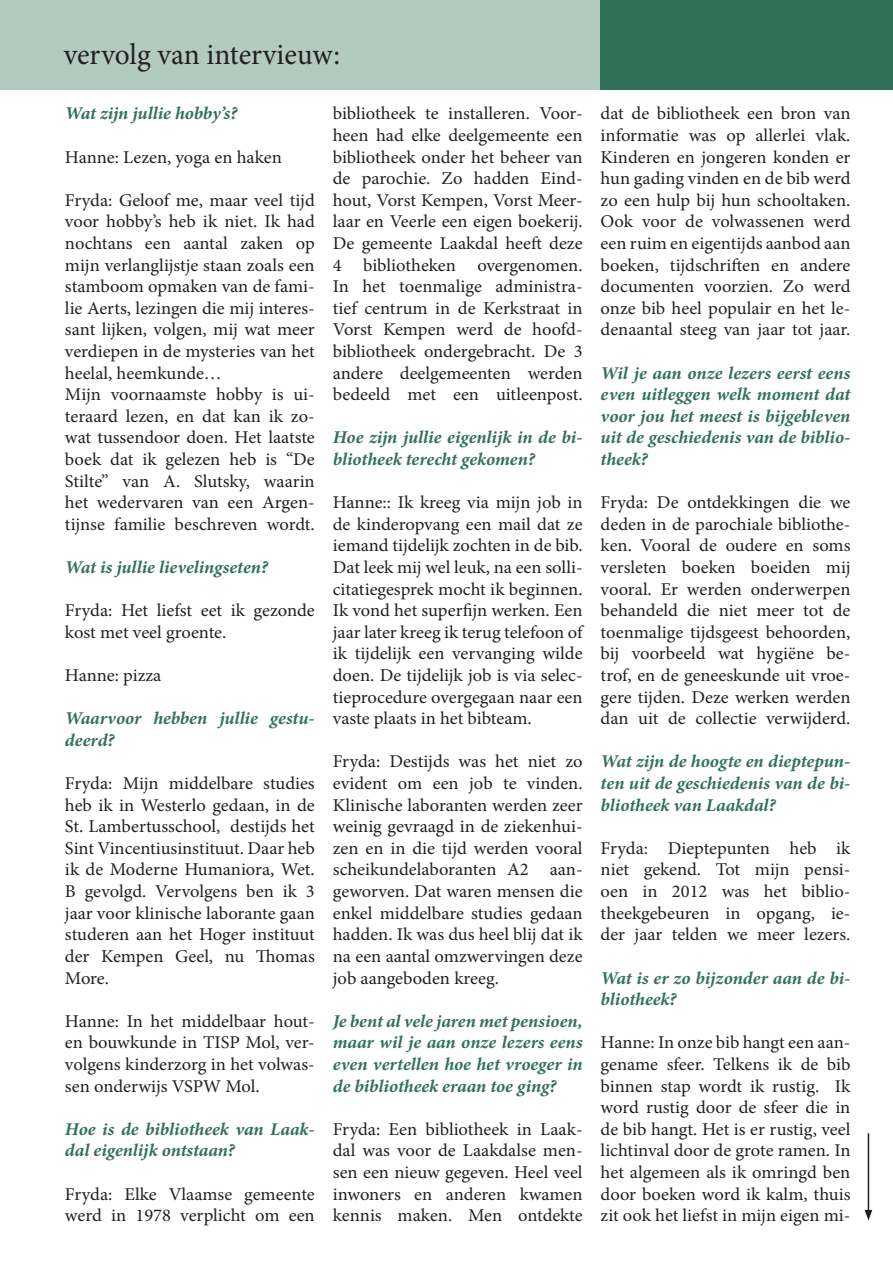
<style>
.page{position:relative;width:893px;height:1263px;background:#fff}
.page>*{position:absolute;margin:0;border:0;box-sizing:border-box;transform-origin:0 0}
.t1{font:30px "Minion Pro";color:#231f20}
.t2{font:18px/21.6px "Minion Pro";color:#231f20;text-align:justify}
.t3{font:italic 700 18px/21.6px "Minion Pro";letter-spacing:-.005em;color:#327159}
</style>
<div class="page">
<hr style="left:868px;top:1133px;width:1px;height:79px;background:#231f20">
<svg style="left:865px;top:1210px;width:7px;height:10px"></svg>
<div style="left:0;top:0;width:600px;height:89px;background:#b3cac0"></div>
<div style="left:600px;top:0;width:293px;height:89px;background:#327159"></div>
<h1 class="t1" style="left:64px;top:35px;width:278px">vervolg van intervieuw:</h1>
<p class="t3" style="left:65px;top:103px;width:174px">Wat zijn jullie hobby’s?</p>
<p class="t2" style="left:65px;top:146px;width:218px">Hanne: Lezen, yoga en haken</p>
<p class="t2" style="left:65px;top:189px;width:251px;text-align:left">Fryda: Geloof me, maar veel tijd voor hobby’s heb ik niet. Ik had nochtans een aantal zaken op mijn verlanglijstje staan zoals een stamboom opmaken van de fami&shy;lie Aerts, lezingen die mij interes&shy;sant lijken, volgen, mij wat meer verdiepen in de mysteries van het heelal, heemkunde…<br>Mijn voornaamste hobby is ui&shy;teraard lezen, en dat kan ik zo&shy;wat tussendoor doen. Het laatste boek dat ik gelezen heb is “De<br>Stilte” van A. Slutsky, waarin het wedervaren van een Argen&shy;tijnse familie beschreven wordt.</p>
<p class="t3" style="left:65px;top:556px;width:205px">Wat is jullie lievelingseten?</p>
<p class="t2" style="left:65px;top:600px;width:251px">Fryda: Het liefst eet ik gezonde kost met veel groente.</p>
<p class="t2" style="left:65px;top:665px;width:98px">Hanne: pizza</p>
<p class="t3" style="left:65px;top:707px;width:251px">Waarvoor hebben jullie gestu&shy;deerd?</p>
<p class="t2" style="left:65px;top:773px;width:251px">Fryda: Mijn middelbare studies heb ik in Westerlo gedaan, in de St. Lambertusschool, destijds het Sint Vincentiusinstituut. Daar heb ik de Moderne Humaniora, Wet.<br>B gevolgd. Vervolgens ben ik 3 jaar voor klinische laborante gaan studeren aan het Hoger instituut der Kempen Geel, nu Thomas More.</p>
<p class="t2" style="left:65px;top:1010px;width:251px">Hanne: In het middelbaar hout&shy;en bouwkunde in TISP Mol, ver&shy;volgens kinderzorg in het volwas&shy;sen onderwijs VSPW Mol.</p>
<p class="t3" style="left:65px;top:1118px;width:251px">Hoe is de bibliotheek van Laak&shy;dal eigenlijk ontstaan?</p>
<p class="t2" style="left:65px;top:1183px;width:251px">Fryda: Elke Vlaamse gemeente werd in 1978 verplicht om een</p>
<p class="t2" style="left:333px;top:103px;width:251px">bibliotheek te installeren. Voor&shy;heen had elke deelgemeente een bibliotheek onder het beheer van de parochie. Zo hadden Eind&shy;hout, Vorst Kempen, Vorst Meer&shy;laar en Veerle een eigen boekerij.<br>De gemeente Laakdal heeft deze 4 bibliotheken overgenomen.<br>In het toenmalige administra&shy;tief centrum in de Kerkstraat in Vorst Kempen werd de hoofd&shy;bibliotheek ondergebracht. De 3 andere deelgemeenten werden bedeeld met een uitleenpost.</p>
<p class="t3" style="left:333px;top:427px;width:251px">Hoe zijn jullie eigenlijk in de bi&shy;bliotheek terecht gekomen?</p>
<p class="t2" style="left:333px;top:492px;width:251px">Hanne:: Ik kreeg via mijn job in de kinderopvang een mail dat ze iemand tijdelijk zochten in de bib.<br>Dat leek mij wel leuk, na een solli&shy;citatiegesprek mocht ik beginnen.<br>Ik vond het superfijn werken. Een jaar later kreeg ik terug telefoon of ik tijdelijk een vervanging wilde doen. De tijdelijk job is via selec&shy;tieprocedure overgegaan naar een vaste plaats in het bibteam.</p>
<p class="t2" style="left:333px;top:751px;width:251px">Fryda: Destijds was het niet zo evident om een job te vinden.<br>Klinische laboranten werden zeer weinig gevraagd in de ziekenhui&shy;zen en in die tijd werden vooral scheikundelaboranten A2 aan&shy;geworven. Dat waren mensen die enkel middelbare studies gedaan hadden. Ik was dus heel blij dat ik na een aantal omzwervingen deze job aangeboden kreeg.</p>
<p class="t3" style="left:333px;top:1010px;width:251px;text-align:justify">Je bent al vele jaren met pensioen, maar wil je aan onze lezers eens even vertellen hoe het vroeger in de bibliotheek eraan toe ging?</p>
<p class="t2" style="left:333px;top:1118px;width:251px">Fryda: Een bibliotheek in Laak&shy;dal was voor de Laakdalse men&shy;sen een nieuw gegeven. Heel veel inwoners en anderen kwamen kennis maken. Men ontdekte</p>
<p class="t2" style="left:601px;top:103px;width:251px">dat de bibliotheek een bron van informatie was op allerlei vlak.<br>Kinderen en jongeren konden er hun gading vinden en de bib werd zo een hulp bij hun schooltaken.<br>Ook voor de volwassenen werd een ruim en eigentijds aanbod aan boeken, tijdschriften en andere documenten voorzien. Zo werd onze bib heel populair en het le&shy;denaantal steeg van jaar tot jaar.</p>
<p class="t3" style="left:601px;top:362px;width:251px;text-align:justify">Wil je aan onze lezers eerst eens even uitleggen welk moment dat voor jou het meest is bijgebleven uit de geschiedenis van de biblio&shy;theek?</p>
<p class="t2" style="left:601px;top:492px;width:251px">Fryda: De ontdekkingen die we deden in de parochiale bibliothe&shy;ken. Vooral de oudere en soms versleten boeken boeiden mij vooral. Er werden onderwerpen behandeld die niet meer tot de toenmalige tijdsgeest behoorden, bij voorbeeld wat hygiëne be&shy;trof, en de geneeskunde uit vroe&shy;gere tijden. Deze werken werden dan uit de collectie verwijderd.</p>
<p class="t3" style="left:601px;top:751px;width:251px;text-align:justify">Wat zijn de hoogte en dieptepun&shy;ten uit de geschiedenis van de bi&shy;bliotheek van Laakdal?</p>
<p class="t2" style="left:601px;top:837px;width:251px">Fryda: Dieptepunten heb ik niet gekend. Tot mijn pensi&shy;oen in 2012 was het biblio&shy;theekgebeuren in opgang, ie&shy;der jaar telden we meer lezers.</p>
<p class="t3" style="left:601px;top:967px;width:251px">Wat is er zo bijzonder aan de bi&shy;bliotheek?</p>
<p class="t2" style="left:601px;top:1032px;width:251px">Hanne: In onze bib hangt een aan&shy;gename sfeer. Telkens ik de bib binnen stap wordt ik rustig. Ik word rustig door de sfeer die in de bib hangt. Het is er rustig, veel lichtinval door de grote ramen. In het algemeen als ik omringd ben door boeken word ik kalm, thuis zit ook het liefst in mijn eigen mi-</p>
</div>
